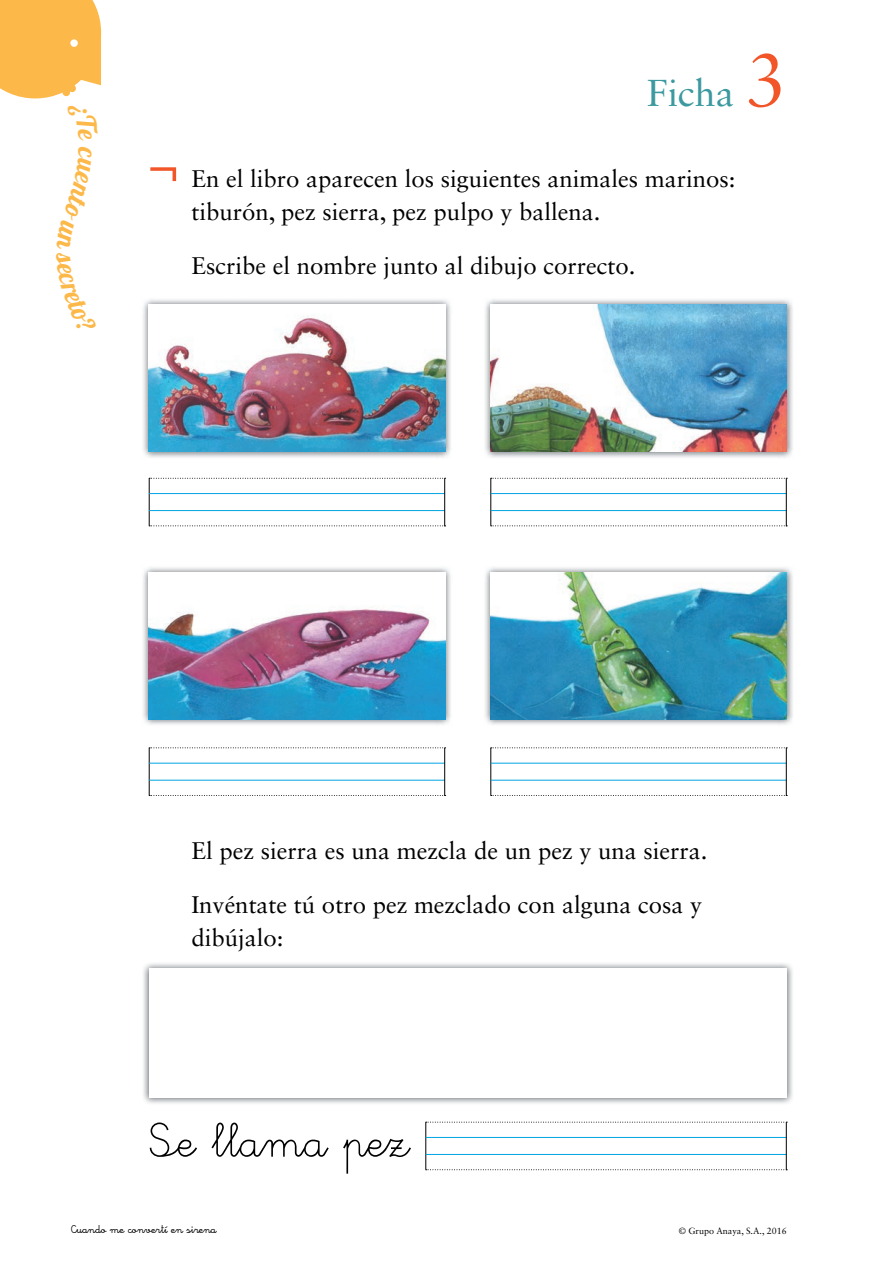
<style>
.page{position:relative;width:893px;height:1263px;background:#fff}
.page>*{position:absolute;margin:0;border:0;box-sizing:border-box;transform-origin:0 0}
.t1{font:51px "Escolar Pro";color:#000}
.t2{font:37.5px "Sabon LT Std";color:#3b999f}
.t3{font:24px/33px "Sabon LT Std";color:#000}
.t4{font:12px "Escolar Pro Negra";color:#000}
.t5{font:9px "Sabon LT Std";color:#000}
.s1{font-size:75px;color:#f15528}
.s2{font-family:"Times";font-size:51px;color:#f15528}
</style>
<div class="page">
<hr style="left:149px;top:478px;width:1px;height:48px;background:#000">
<hr style="left:149px;top:493px;width:296px;height:1px;background:#00a5e3">
<hr style="left:149px;top:510px;width:296px;height:1px;background:#00a5e3">
<svg style="left:149px;top:525px;width:297px;height:1px"></svg>
<svg style="left:149px;top:478px;width:297px;height:1px"></svg>
<hr style="left:444px;top:478px;width:1px;height:48px;background:#000">
<hr style="left:149px;top:748px;width:1px;height:47px;background:#000">
<hr style="left:149px;top:763px;width:296px;height:1px;background:#00a5e3">
<hr style="left:149px;top:780px;width:296px;height:1px;background:#00a5e3">
<svg style="left:149px;top:795px;width:297px;height:1px"></svg>
<svg style="left:149px;top:747px;width:297px;height:1px"></svg>
<hr style="left:444px;top:748px;width:1px;height:48px;background:#000">
<hr style="left:425px;top:1122px;width:1px;height:47px;background:#000">
<hr style="left:426px;top:1137px;width:360px;height:1px;background:#00a5e3">
<hr style="left:426px;top:1154px;width:360px;height:1px;background:#00a5e3">
<svg style="left:426px;top:1169px;width:360px;height:1px"></svg>
<svg style="left:426px;top:1122px;width:360px;height:1px"></svg>
<hr style="left:786px;top:1122px;width:1px;height:48px;background:#000">
<hr style="left:490px;top:478px;width:1px;height:48px;background:#000">
<hr style="left:491px;top:493px;width:295px;height:1px;background:#00a5e3">
<hr style="left:491px;top:510px;width:295px;height:1px;background:#00a5e3">
<svg style="left:491px;top:525px;width:295px;height:1px"></svg>
<svg style="left:491px;top:478px;width:295px;height:1px"></svg>
<hr style="left:786px;top:478px;width:1px;height:48px;background:#000">
<hr style="left:490px;top:748px;width:1px;height:47px;background:#000">
<hr style="left:491px;top:763px;width:295px;height:1px;background:#00a5e3">
<hr style="left:491px;top:780px;width:295px;height:1px;background:#00a5e3">
<svg style="left:491px;top:795px;width:295px;height:1px"></svg>
<svg style="left:491px;top:747px;width:296px;height:1px"></svg>
<hr style="left:786px;top:748px;width:1px;height:48px;background:#000">
<img style="left:143px;top:567px;width:308px;height:158px">
<img style="left:149px;top:573px;width:296px;height:146px">
<img style="left:485px;top:567px;width:308px;height:158px">
<img style="left:490px;top:573px;width:297px;height:146px">
<img style="left:143px;top:299px;width:308px;height:159px">
<img style="left:149px;top:305px;width:296px;height:146px">
<img style="left:485px;top:299px;width:308px;height:159px">
<img style="left:490px;top:305px;width:296px;height:146px">
<img style="left:143px;top:963px;width:650px;height:141px">
<div style="left:149px;top:969px;width:638px;height:129px;background:#fff"></div>
<svg style="left:0;top:0;width:101px;height:99px"></svg>
<h2 class="t2" style="left:647px;top:71px;width:141px">Ficha <span class="s1">3</span></h2>
<p class="t3" style="left:191px;top:162px;width:546px;text-indent:-43px"><span class="s2">¬</span> En el libro aparecen los siguientes animales marinos: tiburón, pez sierra, pez pulpo y ballena.</p>
<p class="t3" style="left:191px;top:249px;width:446px">Escribe el nombre junto al dibujo correcto.</p>
<p class="t3" style="left:191px;top:834px;width:518px">El pez sierra es una mezcla de un pez y una sierra.</p>
<p class="t3" style="left:191px;top:888px;width:512px">Invéntate tú otro pez mezclado con alguna cosa y dibújalo:</p>
<h1 class="t1" style="left:149px;top:1114px;width:264px">Se llama pez</h1>
<p class="t4" style="left:71px;top:1223px;width:147px">Cuando me convertí en sirena</p>
<p class="t5" style="left:679px;top:1226px;width:109px">© Grupo Anaya, S.A., 2016</p>
</div>
